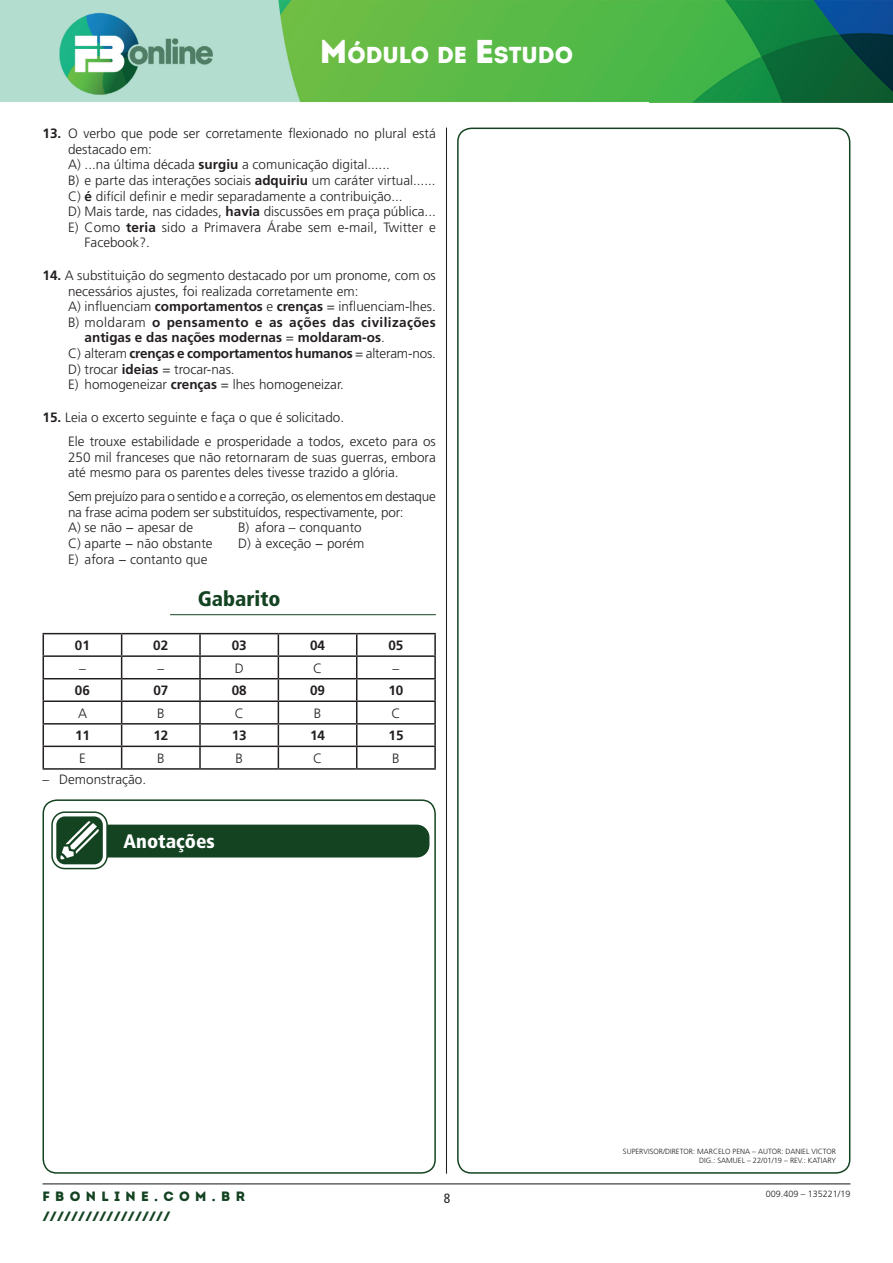
<style>
.page{position:relative;width:893px;height:1263px;background:#fff}
.page>*{position:absolute;margin:0;border:0;box-sizing:border-box;transform-origin:0 0}
.t1{font:900 23.1px "Intro";color:#fff}
.t2{font:900 condensed 21px "Frutiger";color:#144322}
.t3{font:900 condensed 19.5px "Frutiger";color:#fff}
.t4{font:300 13.5px/24.2px "Frutiger";color:#231f20}
.t5{font:300 13.5px/15.6px "Frutiger";letter-spacing:-.02em;color:#231f20}
.t6{font:700 13.5px "Frutiger";color:#231f20}
.t7{font:700 13.5px "Frutiger";letter-spacing:.025em;color:#231f20}
.t8{font:13.5px "Intro Black Caps";color:#144322}
.t9{font:900 13.5px "Intro";letter-spacing:.4em;color:#144322}
.t10{font:condensed 13.5px "Frutiger";color:#231f20}
.t11{font:300 9px "Frutiger";color:#231f20}
.t12{font:300 7.5px/9px "Frutiger";color:#231f20;text-align:right}
.s1{font-size:33px}
.s2{font-weight:700}
.s3{font-weight:300}
</style>
<div class="page">
<img style="left:0;top:0;width:893px;height:102px">
<img style="left:49px;top:1px;width:167px;height:100px">
<hr style="left:43px;top:1183px;width:807px;height:1px;background:#231f20">
<hr style="left:446px;top:128px;width:1px;height:1046px;background:#231f20">
<hr style="left:170px;top:614px;width:266px;height:1px;background:#144322">
<hr style="left:43px;top:633px;width:79px;height:1px;background:#231f20">
<hr style="left:122px;top:633px;width:78px;height:1px;background:#231f20">
<hr style="left:200px;top:633px;width:78px;height:1px;background:#231f20">
<hr style="left:199px;top:634px;width:2px;height:21px;background:#231f20">
<hr style="left:278px;top:633px;width:79px;height:1px;background:#231f20">
<hr style="left:357px;top:633px;width:79px;height:1px;background:#231f20">
<hr style="left:434px;top:634px;width:2px;height:21px;background:#231f20">
<hr style="left:43px;top:655px;width:79px;height:2px;background:#231f20">
<hr style="left:122px;top:655px;width:78px;height:2px;background:#231f20">
<hr style="left:200px;top:655px;width:78px;height:2px;background:#231f20">
<hr style="left:199px;top:657px;width:2px;height:21px;background:#231f20">
<hr style="left:278px;top:655px;width:79px;height:2px;background:#231f20">
<hr style="left:357px;top:655px;width:79px;height:2px;background:#231f20">
<hr style="left:434px;top:657px;width:2px;height:21px;background:#231f20">
<hr style="left:43px;top:678px;width:79px;height:1px;background:#231f20">
<hr style="left:122px;top:678px;width:78px;height:1px;background:#231f20">
<hr style="left:200px;top:678px;width:78px;height:1px;background:#231f20">
<hr style="left:199px;top:679px;width:2px;height:21px;background:#231f20">
<hr style="left:278px;top:678px;width:79px;height:1px;background:#231f20">
<hr style="left:357px;top:678px;width:79px;height:1px;background:#231f20">
<hr style="left:434px;top:679px;width:2px;height:21px;background:#231f20">
<hr style="left:43px;top:700px;width:79px;height:2px;background:#231f20">
<hr style="left:122px;top:700px;width:78px;height:2px;background:#231f20">
<hr style="left:200px;top:700px;width:78px;height:2px;background:#231f20">
<hr style="left:199px;top:702px;width:2px;height:21px;background:#231f20">
<hr style="left:278px;top:700px;width:79px;height:2px;background:#231f20">
<hr style="left:357px;top:700px;width:79px;height:2px;background:#231f20">
<hr style="left:434px;top:702px;width:2px;height:21px;background:#231f20">
<hr style="left:43px;top:723px;width:79px;height:1px;background:#231f20">
<hr style="left:122px;top:723px;width:78px;height:1px;background:#231f20">
<hr style="left:200px;top:723px;width:78px;height:1px;background:#231f20">
<hr style="left:199px;top:724px;width:2px;height:21px;background:#231f20">
<hr style="left:278px;top:723px;width:79px;height:1px;background:#231f20">
<hr style="left:357px;top:723px;width:79px;height:1px;background:#231f20">
<hr style="left:434px;top:724px;width:2px;height:21px;background:#231f20">
<hr style="left:43px;top:745px;width:79px;height:2px;background:#231f20">
<svg style="left:43px;top:634px;width:1px;height:134px"></svg>
<hr style="left:122px;top:745px;width:78px;height:2px;background:#231f20">
<svg style="left:121px;top:634px;width:1px;height:134px"></svg>
<hr style="left:200px;top:745px;width:78px;height:2px;background:#231f20">
<hr style="left:199px;top:747px;width:2px;height:21px;background:#231f20">
<hr style="left:278px;top:745px;width:79px;height:2px;background:#231f20">
<svg style="left:278px;top:634px;width:1px;height:134px"></svg>
<hr style="left:357px;top:745px;width:79px;height:2px;background:#231f20">
<svg style="left:356px;top:634px;width:1px;height:134px"></svg>
<hr style="left:434px;top:747px;width:2px;height:21px;background:#231f20">
<hr style="left:43px;top:768px;width:79px;height:2px;background:#231f20">
<hr style="left:122px;top:768px;width:78px;height:2px;background:#231f20">
<hr style="left:200px;top:768px;width:78px;height:2px;background:#231f20">
<hr style="left:278px;top:768px;width:79px;height:2px;background:#231f20">
<hr style="left:357px;top:768px;width:79px;height:2px;background:#231f20">
<div style="left:86px;top:825px;width:343px;height:32px;background:#144322;border-radius:13px"></div>
<svg style="left:52px;top:812px;width:55px;height:56px"></svg>
<div style="left:51px;top:811px;width:57px;height:58px;border:2px solid #144322;border-radius:13px"></div>
<div style="left:56px;top:816px;width:47px;height:48px;background:#144322;border-radius:9px"></div>
<svg style="left:60px;top:821px;width:39px;height:39px"></svg>
<div style="left:43px;top:799px;width:393px;height:375px;border:2px solid #144322;border-radius:14px"></div>
<div style="left:457px;top:128px;width:393px;height:1046px;border:2px solid #144322;border-radius:14px"></div>
<h1 class="t1" style="left:320px;top:40px;width:255px"><span class="s1">M</span>ÓDULO DE <span class="s1">E</span>STUDO</h1>
<p class="t4" style="left:43px;top:121px;width:395px"><span class="s2">13.</span> O verbo que pode ser corretamente flexionado no plural está</p>
<p class="t4" style="left:68px;top:137px;width:86px">destacado em:</p>
<p class="t4" style="left:68px;top:153px;width:323px">A) ...na última década <span class="s2">surgiu</span> a comunicação digital......</p>
<p class="t4" style="left:68px;top:168px;width:369px">B) e parte das interações sociais <span class="s2">adquiriu</span> um caráter virtual......</p>
<p class="t4" style="left:68px;top:184px;width:336px">C) <span class="s2">é</span> difícil definir e medir separadamente a contribuição...</p>
<p class="t4" style="left:68px;top:199px;width:369px">D) Mais tarde, nas cidades, <span class="s2">havia</span> discussões em praça pública...</p>
<p class="t4" style="left:68px;top:215px;width:369px">E) Como <span class="s2">teria</span> sido a Primavera Árabe sem e-mail, Twitter e</p>
<p class="t4" style="left:85px;top:231px;width:67px">Facebook?.</p>
<p class="t4" style="left:43px;top:263px;width:395px"><span class="s2">14.</span> A substituição do segmento destacado por um pronome, com os</p>
<p class="t4" style="left:68px;top:279px;width:292px">necessários ajustes, foi realizada corretamente em:</p>
<p class="t4" style="left:68px;top:294px;width:369px">A) influenciam <span class="s2">comportamentos</span> e <span class="s2">crenças</span> = influenciam-lhes.</p>
<p class="t7" style="left:68px;top:314px;width:369px"><span class="s3">B) moldaram</span> o pensamento e as ações das civilizações</p>
<p class="t6" style="left:85px;top:330px;width:302px">antigas e das nações modernas <span class="s3">=</span> moldaram-os<span class="s3">.</span></p>
<p class="t6" style="left:68px;top:345px;width:369px"><span class="s3">C) alteram</span> crenças e comportamentos humanos <span class="s3">= alteram-nos.</span></p>
<p class="t4" style="left:68px;top:357px;width:168px">D) trocar <span class="s2">ideias</span> = trocar-nas.</p>
<p class="t4" style="left:68px;top:372px;width:277px">E) homogeneizar <span class="s2">crenças</span> = lhes homogeneizar.</p>
<p class="t4" style="left:68px;top:405px;width:369px;text-indent:-26px"><span class="s2">15.</span> Leia o excerto seguinte e faça o que é solicitado.<br>Ele trouxe estabilidade e prosperidade a todos, exceto para os</p>
<p class="t4" style="left:68px;top:449px;width:369px;line-height:15.6px">250 mil franceses que não retornaram de suas guerras, embora até mesmo para os parentes deles tivesse trazido a glória.</p>
<p class="t5" style="left:68px;top:489px;width:369px">Sem prejuízo para o sentido e a correção, os elementos em destaque na frase acima podem ser substituídos, respectivamente, por:<br>A) se não − apesar de</p>
<p class="t4" style="left:238px;top:516px;width:125px">B) afora – conquanto</p>
<p class="t4" style="left:68px;top:531px;width:146px">C) aparte − não obstante</p>
<p class="t4" style="left:238px;top:531px;width:128px">D) à exceção − porém</p>
<p class="t4" style="left:68px;top:547px;width:141px">E) afora − contanto que</p>
<h2 class="t2" style="left:198px;top:586px;width:84px">Gabarito</h2>
<p class="t6" style="left:75px;top:637px;width:17px">01</p>
<p class="t6" style="left:153px;top:637px;width:17px">02</p>
<p class="t6" style="left:232px;top:637px;width:17px">03</p>
<p class="t6" style="left:310px;top:637px;width:17px">04</p>
<p class="t6" style="left:388px;top:637px;width:17px">05</p>
<p class="t4" style="left:79px;top:656px;width:8px">–</p>
<p class="t4" style="left:157px;top:656px;width:8px">–</p>
<p class="t4" style="left:235px;top:656px;width:11px">D</p>
<p class="t4" style="left:313px;top:656px;width:11px">C</p>
<p class="t4" style="left:393px;top:656px;width:8px">–</p>
<p class="t6" style="left:75px;top:683px;width:17px">06</p>
<p class="t6" style="left:153px;top:683px;width:17px">07</p>
<p class="t6" style="left:232px;top:683px;width:17px">08</p>
<p class="t6" style="left:310px;top:683px;width:17px">09</p>
<p class="t6" style="left:388px;top:683px;width:17px">10</p>
<p class="t4" style="left:78px;top:701px;width:11px">A</p>
<p class="t4" style="left:157px;top:701px;width:9px">B</p>
<p class="t4" style="left:235px;top:701px;width:11px">C</p>
<p class="t4" style="left:314px;top:701px;width:9px">B</p>
<p class="t4" style="left:391px;top:701px;width:11px">C</p>
<p class="t6" style="left:75px;top:728px;width:17px">11</p>
<p class="t6" style="left:153px;top:728px;width:17px">12</p>
<p class="t6" style="left:232px;top:728px;width:17px">13</p>
<p class="t6" style="left:310px;top:728px;width:17px">14</p>
<p class="t6" style="left:388px;top:728px;width:17px">15</p>
<p class="t4" style="left:79px;top:746px;width:8px">E</p>
<p class="t4" style="left:157px;top:746px;width:9px">B</p>
<p class="t4" style="left:236px;top:746px;width:9px">B</p>
<p class="t4" style="left:313px;top:746px;width:11px">C</p>
<p class="t4" style="left:392px;top:746px;width:9px">B</p>
<p class="t4" style="left:43px;top:767px;width:105px">– Demonstração.</p>
<h3 class="t3" style="left:124px;top:830px;width:93px">Anotações</h3>
<p class="t9" style="left:43px;top:1187px;width:204px">FBONLINE.COM.BR</p>
<p class="t10" style="left:444px;top:1190px;width:8px">8</p>
<p class="t8" style="left:43px;top:1207px;width:130px">//////////////////</p>
<p class="t12" style="left:623px;top:1147px;width:215px">SUPERVISOR/DIRETOR: MARCELO PENA – AUTOR: DANIEL VICTOR<br>DIG.: SAMUEL – 22/01/19 – REV.: KATIARY</p>
<p class="t11" style="left:766px;top:1189px;width:86px">009.409 – 135221/19</p>
</div>
